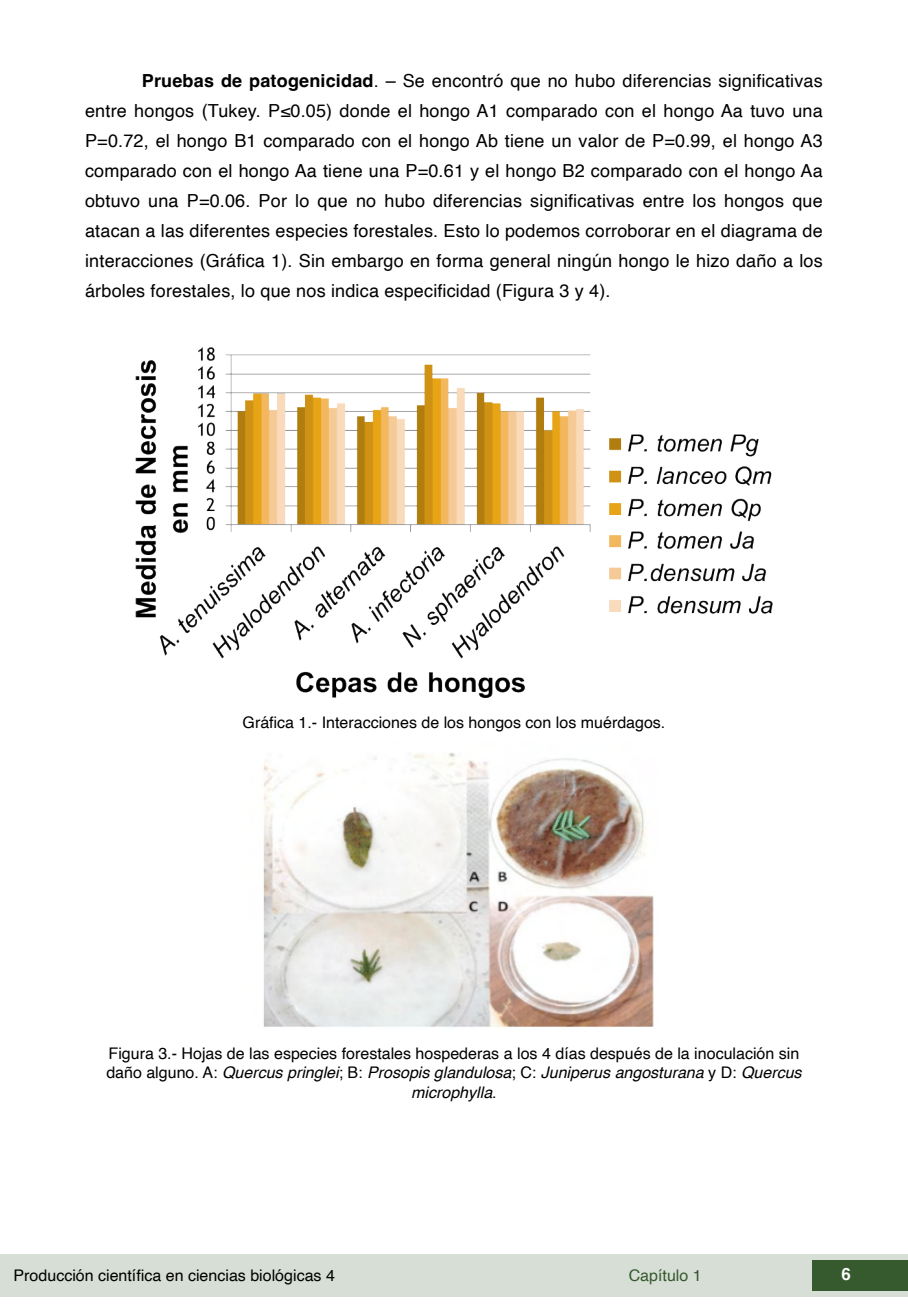
<style>
.page{position:relative;width:908px;height:1304px;background:#fff}
.page>*{position:absolute;margin:0;border:0;box-sizing:border-box;transform-origin:0 0}
.t1{font:18px/30px "Helvetica";letter-spacing:.01em;color:#000;text-align:justify}
.t2{font:700 16.8px "Helvetica";color:#fff}
.t3{font:16px/19.2px "Helvetica";color:#000;text-align:center}
.t4{font:16px "Helvetica";color:#36592e}
.s1{font-weight:700}
.s2{font-style:italic}
</style>
<div class="page">
<div style="left:0;top:1254px;width:906px;height:43px;background:#d7ded5"></div>
<div style="left:812px;top:1261px;width:95px;height:30px;background:#36592e"></div>
<img style="left:136px;top:347px;width:635px;height:351px">
<img style="left:263px;top:753px;width:391px;height:274px">
<p class="t1" style="left:85px;top:66px;width:738px;text-indent:57px"><span class="s1">Pruebas de patogenicidad</span>. – Se encontró que no hubo diferencias significativas entre hongos (Tukey. P≤0.05) donde el hongo A1 comparado con el hongo Aa tuvo una P=0.72, el hongo B1 comparado con el hongo Ab tiene un valor de P=0.99, el hongo A3 comparado con el hongo Aa tiene una P=0.61 y el hongo B2 comparado con el hongo Aa obtuvo una P=0.06. Por lo que no hubo diferencias significativas entre los hongos que atacan a las diferentes especies forestales. Esto lo podemos corroborar en el diagrama de interacciones (Gráfica 1). Sin embargo en forma general ningún hongo le hizo daño a los árboles forestales, lo que nos indica especificidad (Figura 3 y 4).</p>
<p class="t3" style="left:242px;top:713px;width:424px">Gráfica 1.- Interacciones de los hongos con los muérdagos.</p>
<p class="t3" style="left:106px;top:1044px;width:696px">Figura 3.- Hojas de las especies forestales hospederas a los 4 días después de la inoculación sin daño alguno. A: <span class="s2">Quercus pringlei</span>; B: <span class="s2">Prosopis glandulosa</span>; C: <span class="s2">Juniperus angosturana</span> y D: <span class="s2">Quercus microphylla</span>.</p>
<p class="t3" style="left:14px;top:1266px;width:323px">Producción científica en ciencias biológicas 4</p>
<p class="t4" style="left:628px;top:1263px;width:74px">Capítulo 1</p>
<p class="t2" style="left:841px;top:1264px;width:11px">6</p>
</div>
